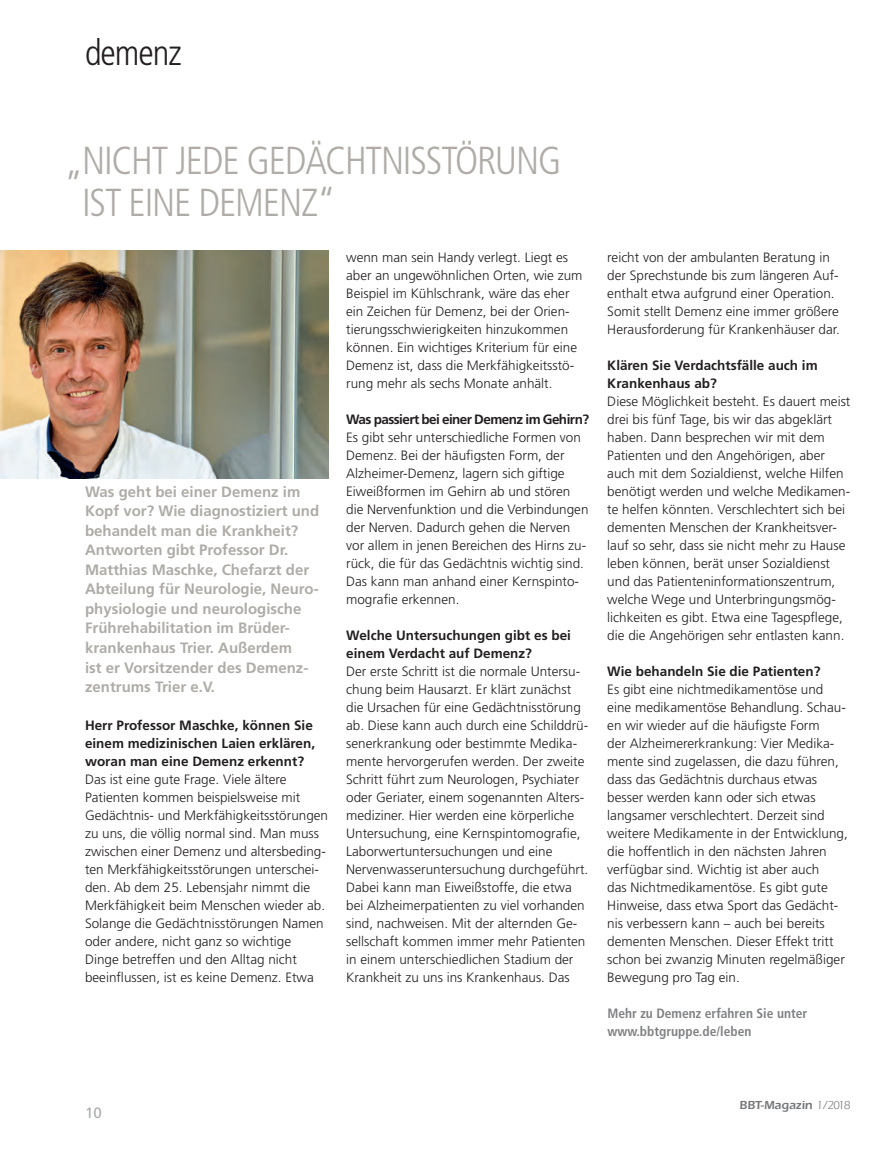
<style>
.page{position:relative;width:893px;height:1149px;background:#fff}
.page>*{position:absolute;margin:0;border:0;box-sizing:border-box;transform-origin:0 0}
.t1{font:300 condensed 39px/42px "Frutiger LT Pro";letter-spacing:-.03em;color:#afaca8}
.t2{font:300 condensed 36px "Frutiger LT Pro";letter-spacing:-.03em;color:#231f20}
.t3{font:700 15px/19.5px "Frutiger";color:#afaca8}
.t4{font:15px "Frutiger";color:#aaabaf}
.t5{font:300 13.5px/18px "Frutiger";color:#231f20}
.t6{font:700 13.5px/18px "Frutiger";color:#231f20}
.t7{font:700 condensed 13.5px/18px "Frutiger";color:#808285}
.t8{font:700 13.5px "Frutiger";letter-spacing:-.04em;color:#231f20}
.t9{font:600 12px "ITC Eras LT";color:#76787b}
.s1{font-weight:400}
</style>
<div class="page">
<img style="left:0;top:250px;width:328px;height:228px">
<h2 class="t2" style="left:85px;top:32px;width:98px">demenz</h2>
<h1 class="t1" style="left:82px;top:140px;width:481px;text-indent:-18px">„NICHT JEDE GEDÄCHTNISSTÖRUNG<br>IST EINE DEMENZ“</h1>
<p class="t3" style="left:85px;top:481px;width:236px">Was geht bei einer Demenz im<br>Kopf vor? Wie diagnostiziert und behandelt man die Krankheit?<br>Antworten gibt Professor Dr.<br>Matthias Maschke, Chefarzt der<br>Abteilung für Neurologie, Neuro&shy;physiologie und neurologische<br>Frührehabilitation im Brüder&shy;krankenhaus Trier. Außerdem<br>ist er Vorsitzender des Demenz&shy;zentrums Trier e.V.</p>
<p class="t6" style="left:85px;top:715px;width:232px">Herr Professor Maschke, können Sie einem medizinischen Laien erklären, woran man eine Demenz erkennt?</p>
<p class="t5" style="left:85px;top:770px;width:245px">Das ist eine gute Frage. Viele ältere Patienten kommen beispielsweise mit Gedächtnis- und Merkfähigkeitsstörungen zu uns, die völlig normal sind. Man muss zwischen einer Demenz und altersbeding&shy;ten Merkfähigkeitsstörungen unterschei&shy;den. Ab dem 25. Lebensjahr nimmt die Merkfähigkeit beim Menschen wieder ab.<br>Solange die Gedächtnisstörungen Namen oder andere, nicht ganz so wichtige Dinge betreffen und den Alltag nicht beeinflussen, ist es keine Demenz. Etwa</p>
<p class="t5" style="left:346px;top:248px;width:238px">wenn man sein Handy verlegt. Liegt es aber an ungewöhnlichen Orten, wie zum Beispiel im Kühlschrank, wäre das eher ein Zeichen für Demenz, bei der Orien&shy;tierungsschwierigkeiten hinzukommen können. Ein wichtiges Kriterium für eine Demenz ist, dass die Merkfähigkeitsstö&shy;rung mehr als sechs Monate anhält.</p>
<p class="t8" style="left:346px;top:411px;width:245px">Was passiert bei einer Demenz im Gehirn?</p>
<p class="t5" style="left:346px;top:428px;width:244px">Es gibt sehr unterschiedliche Formen von Demenz. Bei der häufigsten Form, der Alzheimer-Demenz, lagern sich giftige Eiweißformen im Gehirn ab und stören die Nervenfunktion und die Verbindungen der Nerven. Dadurch gehen die Nerven vor allem in jenen Bereichen des Hirns zu&shy;rück, die für das Gedächtnis wichtig sind.<br>Das kann man anhand einer Kernspinto&shy;mografie erkennen.</p>
<p class="t6" style="left:346px;top:626px;width:226px">Welche Untersuchungen gibt es bei einem Verdacht auf Demenz?</p>
<p class="t5" style="left:346px;top:662px;width:244px">Der erste Schritt ist die normale Untersu&shy;chung beim Hausarzt. Er klärt zunächst die Ursachen für eine Gedächtnisstörung ab. Diese kann auch durch eine Schilddrü&shy;senerkrankung oder bestimmte Medika&shy;mente hervorgerufen werden. Der zweite Schritt führt zum Neurologen, Psychiater oder Geriater, einem sogenannten Alters&shy;mediziner. Hier werden eine körperliche Untersuchung, eine Kernspintomografie, Laborwertuntersuchungen und eine Nervenwasseruntersuchung durchgeführt.<br>Dabei kann man Eiweißstoffe, die etwa bei Alzheimerpatienten zu viel vorhanden sind, nachweisen. Mit der alternden Ge&shy;sellschaft kommen immer mehr Patienten in einem unterschiedlichen Stadium der Krankheit zu uns ins Krankenhaus. Das</p>
<p class="t5" style="left:607px;top:248px;width:234px">reicht von der ambulanten Beratung in der Sprechstunde bis zum längeren Auf&shy;enthalt etwa aufgrund einer Operation.<br>Somit stellt Demenz eine immer größere Herausforderung für Krankenhäuser dar.</p>
<p class="t6" style="left:607px;top:356px;width:212px">Klären Sie Verdachtsfälle auch im<br>Krankenhaus ab?</p>
<p class="t5" style="left:607px;top:392px;width:245px">Diese Möglichkeit besteht. Es dauert meist drei bis fünf Tage, bis wir das abgeklärt haben. Dann besprechen wir mit dem Patienten und den Angehörigen, aber auch mit dem Sozialdienst, welche Hilfen benötigt werden und welche Medikamen&shy;te helfen könnten. Verschlechtert sich bei dementen Menschen der Krankheitsver&shy;lauf so sehr, dass sie nicht mehr zu Hause leben können, berät unser Sozialdienst und das Patienteninformationszentrum, welche Wege und Unterbringungsmög&shy;lichkeiten es gibt. Etwa eine Tagespflege, die die Angehörigen sehr entlasten kann.</p>
<p class="t6" style="left:607px;top:662px;width:215px">Wie behandeln Sie die Patienten?</p>
<p class="t5" style="left:607px;top:680px;width:242px">Es gibt eine nichtmedikamentöse und eine medikamentöse Behandlung. Schau&shy;en wir wieder auf die häufigste Form<br>der Alzheimererkrankung: Vier Medika&shy;mente sind zugelassen, die dazu führen, dass das Gedächtnis durchaus etwas besser werden kann oder sich etwas langsamer verschlechtert. Derzeit sind weitere Medikamente in der Entwicklung, die hoffentlich in den nächsten Jahren verfügbar sind. Wichtig ist aber auch<br>das Nichtmedikamentöse. Es gibt gute Hinweise, dass etwa Sport das Gedächt&shy;nis verbessern kann – auch bei bereits dementen Menschen. Dieser Effekt tritt schon bei zwanzig Minuten regelmäßiger Bewegung pro Tag ein.</p>
<p class="t7" style="left:607px;top:1004px;width:201px">Mehr zu Demenz erfahren Sie unter www.bbtgruppe.de/leben</p>
<p class="t4" style="left:85px;top:1103px;width:18px">10</p>
<p class="t9" style="left:739px;top:1097px;width:112px">BBT-Magazin <span class="s1">1/2018</span></p>
</div>
